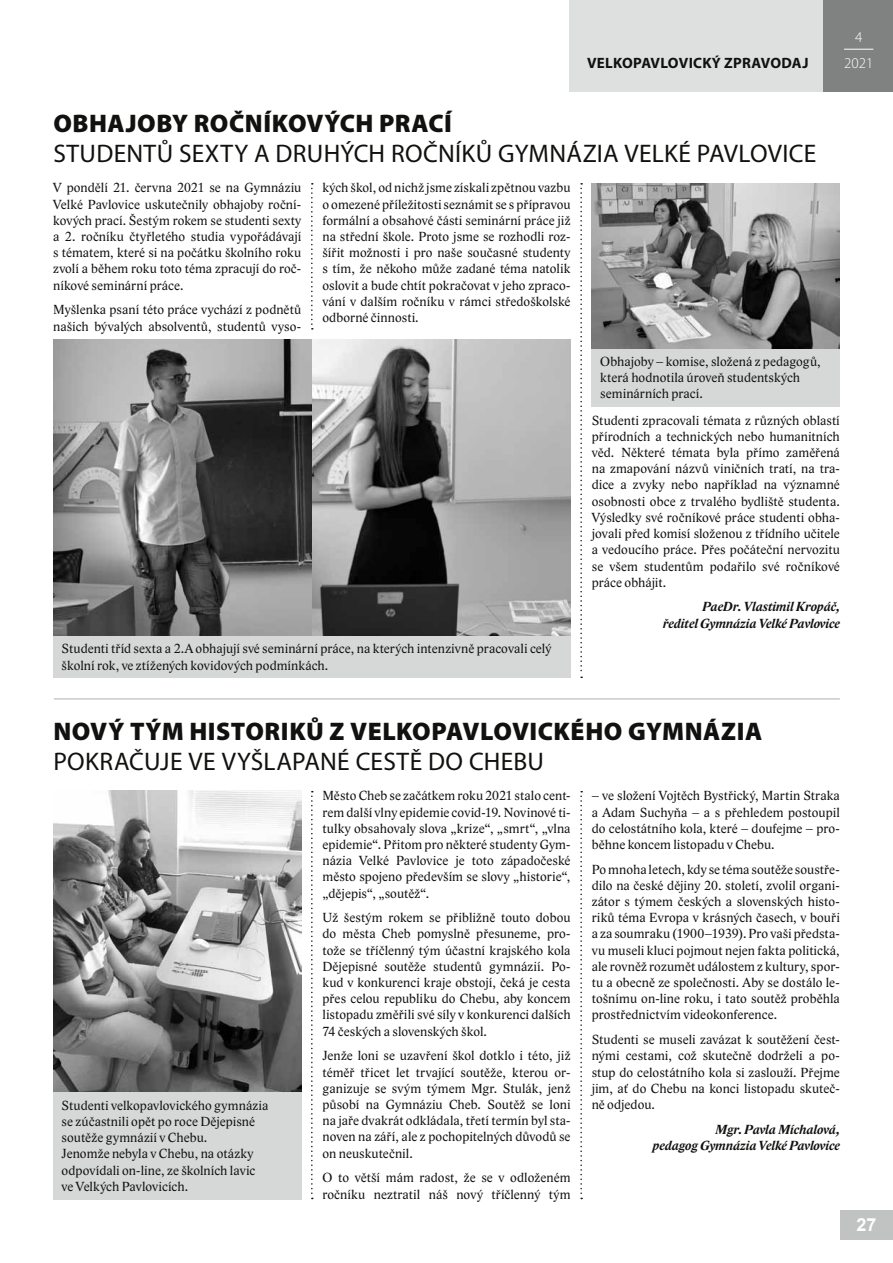
<style>
.page{position:relative;width:893px;height:1263px;background:#fff}
.page>*{position:absolute;margin:0;border:0;box-sizing:border-box;transform-origin:0 0}
.t1{font:25.5px "Myriad Pro";letter-spacing:.015em;color:#11110f}
.t2{font:900 25.5px "Myriad Pro";letter-spacing:.015em;color:#11110f}
.t3{font:700 18px "Arial";color:#fff}
.t4{font:700 15px "Myriad Pro";letter-spacing:.02em;color:#11110f}
.t5{font:300 15px/25.8px "Myriad Pro";color:#fff;text-align:center}
.t6{font:13.5px/16.2px "Lido ST";letter-spacing:.005em;color:#11110f;text-align:justify}
.t7{font:italic 700 13.5px/16.2px "Lido ST";color:#11110f;text-align:right}
</style>
<div class="page">
<div style="left:569px;top:0;width:324px;height:91px;background:#dedfdf"></div>
<div style="left:840px;top:1210px;width:53px;height:29px;background:#c1c3c3"></div>
<div style="left:824px;top:0;width:69px;height:91px;background:#808281"></div>
<svg style="left:844px;top:49px;width:29px;height:1px"></svg>
<svg style="left:311px;top:791px;width:2px;height:408px"></svg>
<svg style="left:580px;top:791px;width:2px;height:408px"></svg>
<div style="left:53px;top:1092px;width:248px;height:107px;background:#d6d7d7"></div>
<img style="left:53px;top:791px;width:248px;height:301px">
<svg style="left:311px;top:183px;width:2px;height:147px"></svg>
<svg style="left:580px;top:183px;width:2px;height:495px"></svg>
<div style="left:53px;top:635px;width:517px;height:43px;background:#d6d7d7"></div>
<img style="left:53px;top:340px;width:258px;height:295px">
<img style="left:313px;top:340px;width:257px;height:295px">
<div style="left:592px;top:348px;width:248px;height:59px;background:#d6d7d7"></div>
<img style="left:592px;top:183px;width:248px;height:165px">
<hr style="left:54px;top:698px;width:786px;height:1px;background:#adafaf">
<p class="t4" style="left:587px;top:53px;width:223px">VELKOPAVLOVICKÝ ZPRAVODAJ</p>
<h1 class="t2" style="left:53px;top:109px;width:400px">OBHAJOBY ROČNÍKOVÝCH PRACÍ</h1>
<h1 class="t1" style="left:53px;top:138px;width:764px">STUDENTŮ SEXTY A DRUHÝCH ROČNÍKŮ GYMNÁZIA VELKÉ PAVLOVICE</h1>
<p class="t6" style="left:322px;top:180px;width:250px">kých škol, od nichž jsme získali zpětnou vazbu o omezené příležitosti seznámit se s přípravou formální a obsahové části seminární práce již na střední škole. Proto jsme se rozhodli roz&shy;šířit možnosti i pro naše současné studenty s tím, že někoho může zadané téma natolik oslovit a bude chtít pokračovat v jeho zpraco&shy;vání v dalším ročníku v rámci středoškolské odborné činnosti.</p>
<p class="t6" style="left:53px;top:180px;width:250px">V pondělí 21. června 2021 se na Gymnáziu Velké Pavlovice uskutečnily obhajoby roční&shy;kových prací. Šestým rokem se studenti sexty a 2. ročníku čtyřletého studia vypořádávají s tématem, které si na počátku školního roku zvolí a během roku toto téma zpracují do roč&shy;níkové seminární práce.</p>
<p class="t6" style="left:53px;top:302px;width:250px">Myšlenka psaní této práce vychází z podnětů našich bývalých absolventů, studentů vyso-</p>
<p class="t6" style="left:600px;top:353px;width:222px;text-align:left">Obhajoby – komise, složená z pedagogů, která hodnotila úroveň studentských seminárních prací.</p>
<p class="t5" style="left:844px;top:24px;width:31px">4<br>2021</p>
<p class="t6" style="left:62px;top:641px;width:491px">Studenti tříd sexta a 2.A obhajují své seminární práce, na kterých intenzivně pracovali celý školní rok, ve ztížených kovidových podmínkách.</p>
<p class="t6" style="left:592px;top:412px;width:250px">Studenti zpracovali témata z různých oblastí přírodních a technických nebo humanitních věd. Některé témata byla přímo zaměřená na zmapování názvů viničních tratí, na tra&shy;dice a zvyky nebo například na významné osobnosti obce z trvalého bydliště studenta.<br>Výsledky své ročníkové práce studenti obha&shy;jovali před komisí složenou z třídního učitele a vedoucího práce. Přes počáteční nervozitu se všem studentům podařilo své ročníkové práce obhájit.</p>
<p class="t7" style="left:663px;top:599px;width:179px">PaeDr. Vlastimil Kropáč,<br>ředitel Gymnázia Velké Pavlovice</p>
<h1 class="t2" style="left:53px;top:717px;width:710px">NOVÝ TÝM HISTORIKŮ Z VELKOPAVLOVICKÉHO GYMNÁZIA</h1>
<h1 class="t1" style="left:53px;top:745px;width:492px">POKRAČUJE VE VYŠLAPANÉ CESTĚ DO CHEBU</h1>
<p class="t6" style="left:322px;top:788px;width:250px">Město Cheb se začátkemroku 2021 stalo cent&shy;rem další vlny epidemie covid-19. Novinové ti&shy;tulky obsahovaly slova „krize“, „smrt“, „vlna epidemie“. Přitom pro některé studenty Gym&shy;názia Velké Pavlovice je toto západočeské město spojeno především se slovy „historie“, „dějepis“, „soutěž“.</p>
<p class="t6" style="left:322px;top:910px;width:250px">Už šestým rokem se přibližně touto dobou do města Cheb pomyslně přesuneme, pro&shy;tože se tříčlenný tým účastní krajského kola Dějepisné soutěže studentů gymnázií. Po&shy;kud v konkurenci kraje obstojí, čeká je cesta přes celou republiku do Chebu, aby koncem listopadu změřili své síly v konkurenci dalších 74 českých a slovenských škol.</p>
<p class="t6" style="left:322px;top:1048px;width:250px">Jenže loni se uzavření škol dotklo i této, již téměř třicet let trvající soutěže, kterou or&shy;ganizuje se svým týmem Mgr. Stulák, jenž působí na Gymnáziu Cheb. Soutěž se loni na jaře dvakrát odkládala, třetí termín byl sta&shy;noven na září, ale z pochopitelných důvodů se on neuskutečnil.</p>
<p class="t6" style="left:322px;top:1170px;width:250px">O to větší mám radost, že se v odloženém ročníku neztratil náš nový tříčlenný tým</p>
<p class="t6" style="left:592px;top:788px;width:250px">– ve složení Vojtěch Bystřický, Martin Straka a Adam Suchyňa – a s přehledem postoupil do celostátního kola, které – doufejme – pro&shy;běhne koncem listopadu v Chebu.</p>
<p class="t6" style="left:592px;top:861px;width:250px">Pomnoha letech, kdy se téma soutěže soustře&shy;dilo na české dějiny 20. století, zvolil organi&shy;zátor s týmem českých a slovenských histo&shy;riků téma Evropa v krásných časech, v bouři a za soumraku (1900–1939). Pro vaši předsta&shy;vu museli kluci pojmout nejen fakta politická, ale rovněž rozumět událostem z kultury, spor&shy;tu a obecně ze společnosti. Aby se dostálo le&shy;tošnímu on-line roku, i tato soutěž proběhla prostřednictvím videokonference.</p>
<p class="t6" style="left:592px;top:1032px;width:250px">Studenti se museli zavázat k soutěžení čest&shy;nými cestami, což skutečně dodrželi a po&shy;stup do celostátního kola si zaslouží. Přejme jim, ať do Chebu na konci listopadu skuteč&shy;ně odjedou.</p>
<p class="t7" style="left:653px;top:1121px;width:189px">Mgr. Pavla Míchalová,<br>pedagog Gymnázia Velké Pavlovice</p>
<p class="t6" style="left:62px;top:1097px;width:208px;text-align:left">Studenti velkopavlovického gymnázia se zúčastnili opět po roce Dějepisné soutěže gymnázií v Chebu.<br>Jenomže nebyla v Chebu, na otázky odpovídali on-line, ze školních lavic ve Velkých Pavlovicích.</p>
<h2 class="t3" style="left:856px;top:1212px;width:22px">27</h2>
</div>
